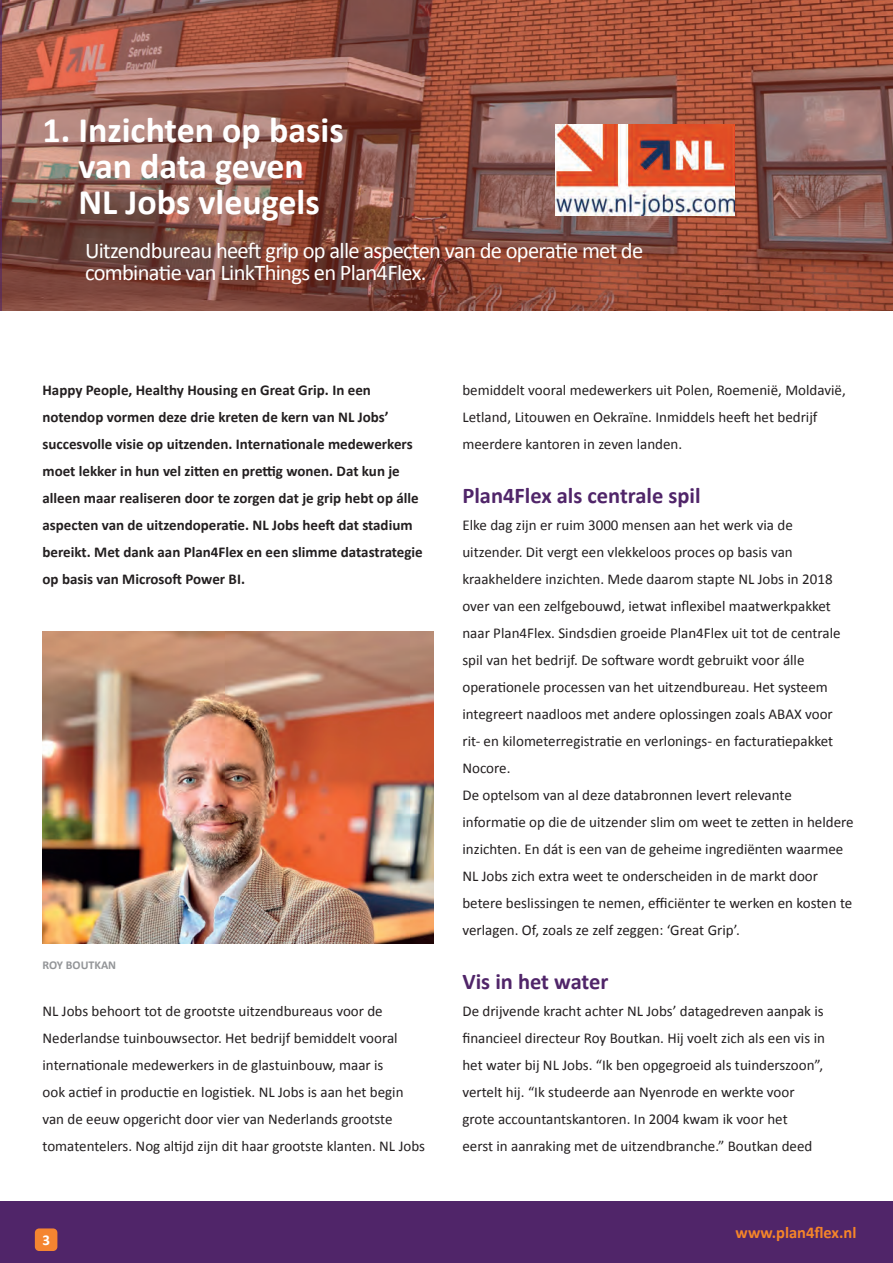
<style>
.page{position:relative;width:893px;height:1263px;background:#fff}
.page>*{position:absolute;margin:0;border:0;box-sizing:border-box;transform-origin:0 0}
.t1{font:700 36px/36px "Calibri";color:#fff;text-align:center}
.t2{font:22.5px/22.5px "Calibri";letter-spacing:-.03em;color:#fff}
.t3{font:700 22.5px "Calibri";color:#502569}
.t4{font:700 16.5px "Calibri";color:#f58529}
.t5{font:15px/27px "Calibri";color:#231f20}
.t6{font:700 15px/27px "Calibri";color:#231f20}
.t7{font:700 15px "Calibri";color:#fff}
.t8{font:700 12px "Calibri";color:#939598}
</style>
<div class="page">
<div style="left:0;top:1201px;width:893px;height:62px;background:#502569"></div>
<div style="left:35px;top:1228px;width:22px;height:23px;background:#f58531;border-radius:4px"></div>
<svg style="left:1px;top:0;width:892px;height:310px;background:#925648"></svg>
<img style="left:556px;top:124px;width:178px;height:91px">
<img style="left:43px;top:631px;width:391px;height:312px">
<hr style="left:0;top:0;width:1px;height:310px;background:#502569">
<h1 class="t1" style="left:43px;top:111px;width:303px">1. Inzichten op basis van data geven<br>NL Jobs vleugels</h1>
<h2 class="t2" style="left:85px;top:238px;width:560px">Uitzendbureau heeft grip op alle aspecten van de operatie met de combinatie van LinkThings en Plan4Flex.</h2>
<p class="t6" style="left:43px;top:376px;width:382px">Happy People, Healthy Housing en Great Grip. In een notendop vormen deze drie kreten de kern van NL Jobs’ succesvolle visie op uitzenden. Internationale medewerkers moet lekker in hun vel zitten en prettig wonen. Dat kun je alleen maar realiseren door te zorgen dat je grip hebt op álle aspecten van de uitzendoperatie. NL Jobs heeft dat stadium bereikt. Met dank aan Plan4Flex en een slimme datastrategie op basis van Microsoft Power BI.</p>
<p class="t8" style="left:43px;top:957px;width:75px">ROY BOUTKAN</p>
<p class="t5" style="left:43px;top:997px;width:384px">NL Jobs behoort tot de grootste uitzendbureaus voor de Nederlandse tuinbouwsector. Het bedrijf bemiddelt vooral internationale medewerkers in de glastuinbouw, maar is<br>ook actief in productie en logistiek. NL Jobs is aan het begin van de eeuw opgericht door vier van Nederlands grootste tomatentelers. Nog altijd zijn dit haar grootste klanten. NL Jobs</p>
<p class="t7" style="left:42px;top:1229px;width:9px">3</p>
<p class="t5" style="left:462px;top:376px;width:385px">bemiddelt vooral medewerkers uit Polen, Roemenië, Moldavië,<br>Letland, Litouwen en Oekraïne. Inmiddels heeft het bedrijf meerdere kantoren in zeven landen.</p>
<h2 class="t3" style="left:462px;top:480px;width:240px">Plan4Flex als centrale spil</h2>
<p class="t5" style="left:462px;top:511px;width:393px">Elke dag zijn er ruim 3000 mensen aan het werk via de uitzender. Dit vergt een vlekkeloos proces op basis van kraakheldere inzichten. Mede daarom stapte NL Jobs in 2018 over van een zelfgebouwd, ietwat inflexibel maatwerkpakket naar Plan4Flex. Sindsdien groeide Plan4Flex uit tot de centrale spil van het bedrijf. De software wordt gebruikt voor álle operationele processen van het uitzendbureau. Het systeem integreert naadloos met andere oplossingen zoals ABAX voor rit- en kilometerregistratie en verlonings- en facturatiepakket Nocore.<br>De optelsom van al deze databronnen levert relevante informatie op die de uitzender slim om weet te zetten in heldere inzichten. En dát is een van de geheime ingrediënten waarmee NL Jobs zich extra weet te onderscheiden in de markt door betere beslissingen te nemen, efficiënter te werken en kosten te verlagen. Of, zoals ze zelf zeggen: ‘Great Grip’.</p>
<h2 class="t3" style="left:462px;top:966px;width:147px">Vis in het water</h2>
<p class="t5" style="left:462px;top:997px;width:364px">De drijvende kracht achter NL Jobs’ datagedreven aanpak is financieel directeur Roy Boutkan. Hij voelt zich als een vis in het water bij NL Jobs. “Ik ben opgegroeid als tuinderszoon”, vertelt hij. “Ik studeerde aan Nyenrode en werkte voor grote accountantskantoren. In 2004 kwam ik voor het<br>eerst in aanraking met de uitzendbranche.” Boutkan deed</p>
<p class="t4" style="left:736px;top:1221px;width:122px">www.plan4flex.nl</p>
</div>
